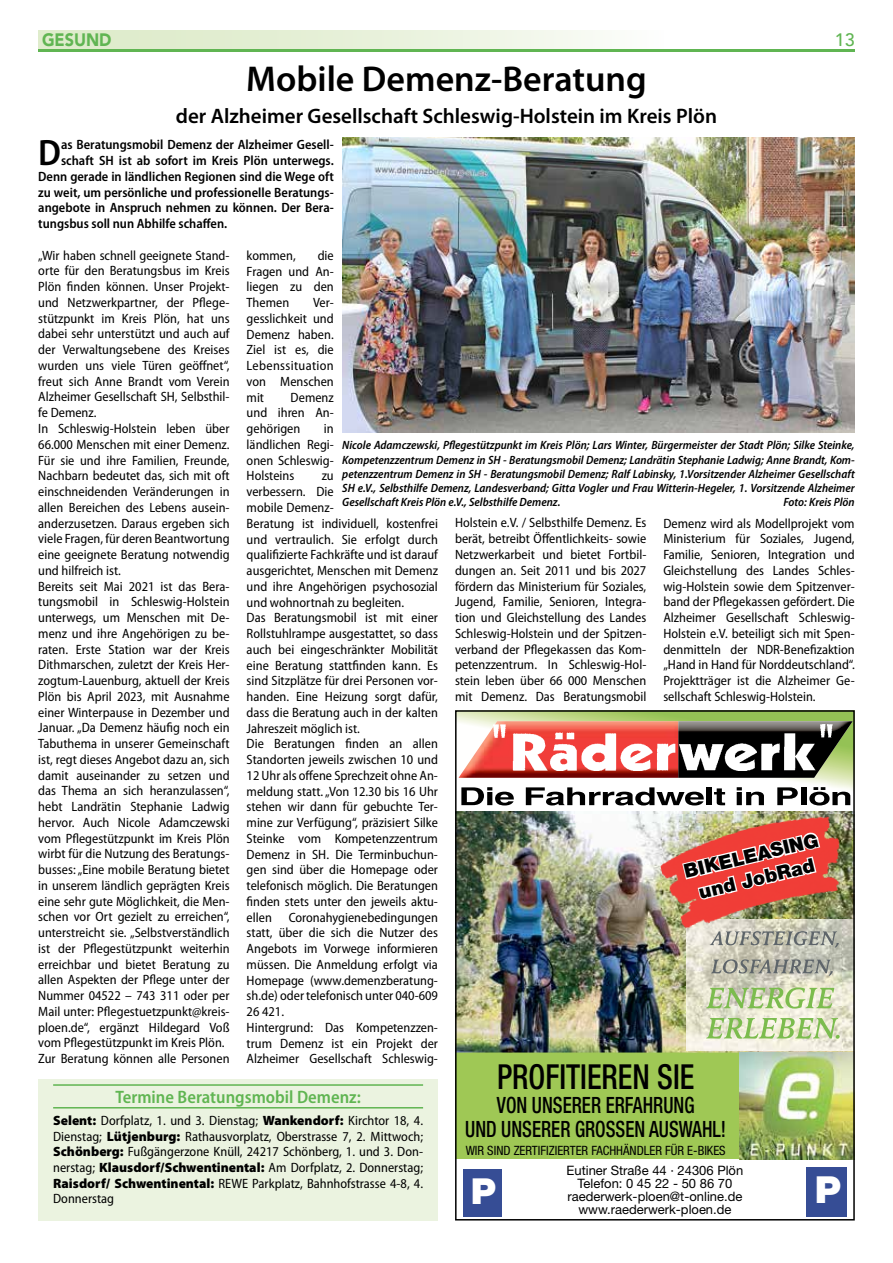
<style>
.page{position:relative;width:893px;height:1263px;background:#fff}
.page>*{position:absolute;margin:0;border:0;box-sizing:border-box;transform-origin:0 0}
.t1{font:900 37.35px "Helvetica Neue";color:#fff}
.t2{font:600 semi-condensed 36.9px "Myriad Pro";color:#000}
.t3{font:600 36px "Myriad Pro";color:#000}
.t4{font:900 35.85px "Helvetica Neue";color:#fff}
.t5{font:500 condensed 34.5px "Helvetica Neue";color:#000;scale:.88 1}
.t6{font:500 condensed 22.5px/24px "Helvetica Neue";color:#000;text-align:center;scale:.84 1}
.t7{font:600 21px "Myriad Pro";color:#000}
.t8{font:900 19.2px/23.4px "Helvetica Neue";color:#000;text-align:center}
.t9{font:600 semi-condensed 18px "Myriad Pro";color:#60b552}
.t10{font:900 18px "Avenir";color:#60b552;scale:.9 1}
.t11{font:500 18px "Avenir";color:#60b552}
.t12{font:semi-condensed 13.5px/15.8px "Myriad Pro";color:#000;text-align:justify}
.t13{font:600 semi-condensed 13.5px "Myriad Pro";color:#000}
.t14{font:13.05px/13px "Helvetica Neue";color:#000;text-align:center}
.t15{font:condensed 12.75px "Helvetica Neue";color:#000}
.t16{font:italic 600 semi-condensed 12px/14.2px "Myriad Pro";color:#000;text-align:justify}
.s1{font-weight:900;font-stretch:normal}
</style>
<div class="page">
<div style="left:38px;top:1079px;width:400px;height:141px;background:#ebf3e0"></div>
<div style="left:38px;top:31px;width:625px;height:20px;background:linear-gradient(to right,#dae9c4,#f9fbf6)"></div>
<hr style="left:38px;top:49px;width:817px;height:3px;background:#60b552">
<div style="left:455px;top:1052px;width:400px;height:91px;background:#9fc855"></div>
<div style="left:455px;top:1143px;width:400px;height:16px;background:#9fc855"></div>
<img style="left:458px;top:908px;width:394px;height:144px">
<img style="left:686px;top:935px;width:166px;height:115px">
<div style="left:463px;top:1169px;width:39px;height:47px;background:#364d95"></div>
<div style="left:806px;top:1167px;width:41px;height:49px;background:#364d95"></div>
<svg style="left:711px;top:959px;width:122px;height:17px;background:#a7a89e"></svg>
<svg style="left:710px;top:935px;width:129px;height:12px;background:#b0b1a6"></svg>
<svg style="left:706px;top:1018px;width:134px;height:21px;background:#c2d9a3"></svg>
<svg style="left:706px;top:987px;width:128px;height:21px;background:#bfd4a1"></svg>
<img style="left:739px;top:1052px;width:113px;height:107px">
<img style="left:652px;top:908px;width:203px;height:27px">
<img style="left:455px;top:710px;width:400px;height:198px">
<hr style="left:53px;top:1084px;width:370px;height:2px;background:#60b552">
<hr style="left:53px;top:1107px;width:370px;height:1px;background:#60b552">
<img style="left:342px;top:137px;width:513px;height:296px">
<p class="t10" style="left:42px;top:25px;width:79px">GESUND</p>
<p class="t11" style="left:835px;top:24px;width:22px">13</p>
<p class="t3" style="left:246px;top:59px;width:402px">Mobile Demenz-Beratung</p>
<p class="t7" style="left:176px;top:105px;width:543px">der Alzheimer Gesellschaft Schleswig-Holstein im Kreis Plön</p>
<p class="t2" style="left:38px;top:132px;width:24px">D</p>
<p class="t13" style="left:61px;top:137px;width:274px">as Beratungsmobil Demenz der Alzheimer Gesell-</p>
<p class="t13" style="left:61px;top:153px;width:274px">schaft SH ist ab sofort im Kreis Plön unterwegs.</p>
<p class="t13" style="left:38px;top:169px;width:297px">Denn gerade in ländlichen Regionen sind die Wege oft</p>
<p class="t13" style="left:38px;top:185px;width:297px">zu weit, um persönliche und professionelle Beratungs-</p>
<p class="t13" style="left:38px;top:200px;width:297px">angebote in Anspruch nehmen zu können. Der Bera-</p>
<p class="t13" style="left:38px;top:216px;width:190px">tungsbus soll nun Abhilfe schaffen.</p>
<p class="t12" style="left:38px;top:248px;width:193px;text-align:left">„Wir haben schnell geeignete Stand&shy;orte für den Beratungsbus im Kreis Plön finden können. Unser Projekt&shy;und Netzwerkpartner, der Pflege&shy;stützpunkt im Kreis Plön, hat uns dabei sehr unterstützt und auch auf der Verwaltungsebene des Kreises wurden uns viele Türen geöffnet“, freut sich Anne Brandt vom Verein Alzheimer Gesellschaft SH, Selbsthil&shy;fe Demenz.<br>In Schleswig-Holstein leben über 66.000 Menschen mit einer Demenz.<br>Für sie und ihre Familien, Freunde, Nachbarn bedeutet das, sich mit oft einschneidenden Veränderungen in allen Bereichen des Lebens ausein&shy;anderzusetzen. Daraus ergeben sich viele Fragen, für deren Beantwortung eine geeignete Beratung notwendig und hilfreich ist.<br>Bereits seit Mai 2021 ist das Bera&shy;tungsmobil in Schleswig-Holstein unterwegs, um Menschen mit De&shy;menz und ihre Angehörigen zu be&shy;raten. Erste Station war der Kreis Dithmarschen, zuletzt der Kreis Her&shy;zogtum-Lauenburg, aktuell der Kreis Plön bis April 2023, mit Ausnahme einer Winterpause in Dezember und Januar. „Da Demenz häufig noch ein Tabuthema in unserer Gemeinschaft ist, regt dieses Angebot dazu an, sich damit auseinander zu setzen und das Thema an sich heranzulassen“, hebt Landrätin Stephanie Ladwig hervor. Auch Nicole Adamczewski vom Pflegestützpunkt im Kreis Plön wirbt für die Nutzung des Beratungs&shy;busses: „Eine mobile Beratung bietet in unserem ländlich geprägten Kreis eine sehr gute Möglichkeit, die Men&shy;schen vor Ort gezielt zu erreichen“, unterstreicht sie. „Selbstverständlich ist der Pflegestützpunkt weiterhin erreichbar und bietet Beratung zu allen Aspekten der Pflege unter der Nummer 04522 – 743 311 oder per Mail unter: Pflegestuetzpunkt@kreis&shy;ploen.de“, ergänzt Hildegard Voß vom Pflegestützpunkt im Kreis Plön.<br>Zur Beratung können alle Personen</p>
<p class="t12" style="left:247px;top:248px;width:51px">kommen,</p>
<p class="t12" style="left:247px;top:248px;width:89px;text-indent:71px">die Fragen und An&shy;liegen zu den Themen</p>
<p class="t12" style="left:247px;top:295px;width:89px;text-indent:66px">Ver&shy;gesslichkeit und Demenz haben.<br>Ziel ist es, die Lebenssituation von Menschen mit</p>
<p class="t12" style="left:247px;top:390px;width:89px;text-indent:44px">Demenz und ihren An&shy;gehörigen</p>
<p class="t12" style="left:247px;top:421px;width:89px;text-indent:77px">in ländlichen Regi&shy;onen Schleswig-Holsteins</p>
<p class="t16" style="left:342px;top:438px;width:514px">Nicole Adamczewski, Pflegestützpunkt im Kreis Plön; Lars Winter, Bürgermeister der Stadt Plön; Silke Steinke, Kompetenzzentrum Demenz in SH - Beratungsmobil Demenz; Landrätin Stephanie Ladwig; Anne Brandt, Kom&shy;petenzzentrum Demenz in SH - Beratungsmobil Demenz; Ralf Labinsky, 1.Vorsitzender Alzheimer Gesellschaft SH e.V., Selbsthilfe Demenz, Landesverband; Gitta Vogler und Frau Witterin-Hegeler, 1. Vorsitzende Alzheimer Gesellschaft Kreis Plön e.V., Selbsthilfe Demenz.</p>
<p class="t12" style="left:247px;top:468px;width:193px;text-align:left;text-indent:75px">zu<br>verbessern. Die<br>mobile Demenz-<br>Beratung ist individuell, kostenfrei und vertraulich. Sie erfolgt durch qualifizierte Fachkräfte und ist darauf ausgerichtet, Menschen mit Demenz und ihre Angehörigen psychosozial und wohnortnah zu begleiten.<br>Das Beratungsmobil ist mit einer<br>Rollstuhlrampe ausgestattet, so dass auch bei eingeschränkter Mobilität eine Beratung stattfinden kann. Es sind Sitzplätze für drei Personen vor&shy;handen. Eine Heizung sorgt dafür, dass die Beratung auch in der kalten<br>Jahreszeit möglich ist.<br>Die Beratungen finden an allen<br>Standorten jeweils zwischen 10 und<br>12 Uhr als offene Sprechzeit ohne An&shy;meldung statt. „Von 12.30 bis 16 Uhr stehen wir dann für gebuchte Ter&shy;mine zur Verfügung“, präzisiert Silke<br>Steinke vom Kompetenzzentrum<br>Demenz in SH. Die Terminbuchun&shy;gen sind über die Homepage oder telefonisch möglich. Die Beratungen finden stets unter den jeweils aktu&shy;ellen Coronahygienebedingungen statt, über die sich die Nutzer des<br>Angebots im Vorwege informieren müssen. Die Anmeldung erfolgt via<br>Homepage (www.demenzberatung&shy;sh.de) oder telefonisch unter 040-609<br>26 421.<br>Hintergrund: Das Kompetenzzen&shy;trum Demenz ist ein Projekt der<br>Alzheimer Gesellschaft Schleswig-</p>
<p class="t16" style="left:783px;top:495px;width:73px">Foto: Kreis Plön</p>
<p class="t12" style="left:455px;top:515px;width:193px">Holstein e.V. / Selbsthilfe Demenz. Es berät, betreibt Öffentlichkeits- sowie Netzwerkarbeit und bietet Fortbil&shy;dungen an. Seit 2011 und bis 2027 fördern das Ministerium für Soziales, Jugend, Familie, Senioren, Integra&shy;tion und Gleichstellung des Landes Schleswig-Holstein und der Spitzen&shy;verband der Pflegekassen das Kom&shy;petenzzentrum. In Schleswig-Hol&shy;stein leben über 66 000 Menschen mit Demenz. Das Beratungsmobil</p>
<p class="t12" style="left:663px;top:515px;width:193px">Demenz wird als Modellprojekt vom Ministerium für Soziales, Jugend, Familie, Senioren, Integration und Gleichstellung des Landes Schles&shy;wig-Holstein sowie dem Spitzenver&shy;band der Pflegekassen gefördert. Die Alzheimer Gesellschaft Schleswig-Holstein e.V. beteiligt sich mit Spen&shy;denmitteln der NDR-Benefizaktion „Hand in Hand für Norddeutschland“.<br>Projektträger ist die Alzheimer Ge&shy;sellschaft Schleswig-Holstein.</p>
<p class="t8" style="left:682px;top:859px;width:139px;rotate:-13deg">BIKELEASING und JobRad</p>
<p class="t5" style="left:497px;top:1056px;width:226px">PROFITIEREN SIE</p>
<p class="t6" style="left:465px;top:1092px;width:312px">VON UNSERER ERFAHRUNG<br>UND UNSERER GROSSEN AUSWAHL!</p>
<p class="t14" style="left:567px;top:1164px;width:178px">Eutiner Straße 44 · 24306 Plön<br>Telefon: 0 45 22 - 50 86 70 raederwerk-ploen@t-online.de www.raederwerk-ploen.de</p>
<p class="t9" style="left:115px;top:1087px;width:247px">Termine Beratungsmobil Demenz:</p>
<p class="t12" style="left:53px;top:1113px;width:371px"><span class="s1">Selent:</span> Dorfplatz, 1. und 3. Dienstag; <span class="s1">Wankendorf:</span> Kirchtor 18, 4.<br>Dienstag; <span class="s1">Lütjenburg:</span> Rathausvorplatz, Oberstrasse 7, 2. Mittwoch; <span class="s1">Schönberg:</span> Fußgängerzone Knüll, 24217 Schönberg, 1. und 3. Don&shy;nerstag; <span class="s1">Klausdorf/Schwentinental:</span> Am Dorfplatz, 2. Donnerstag; <span class="s1">Raisdorf/ Schwentinental:</span> REWE Parkplatz, Bahnhofstrasse 4-8, 4.<br>Donnerstag</p>
<p class="t15" style="left:466px;top:1143px;width:262px">WIR SIND ZERTIFIZIERTER FACHHÄNDLER FÜR E-BIKES</p>
<p class="t4" style="left:471px;top:1169px;width:27px">P</p>
<p class="t1" style="left:815px;top:1167px;width:28px">P</p>
</div>
